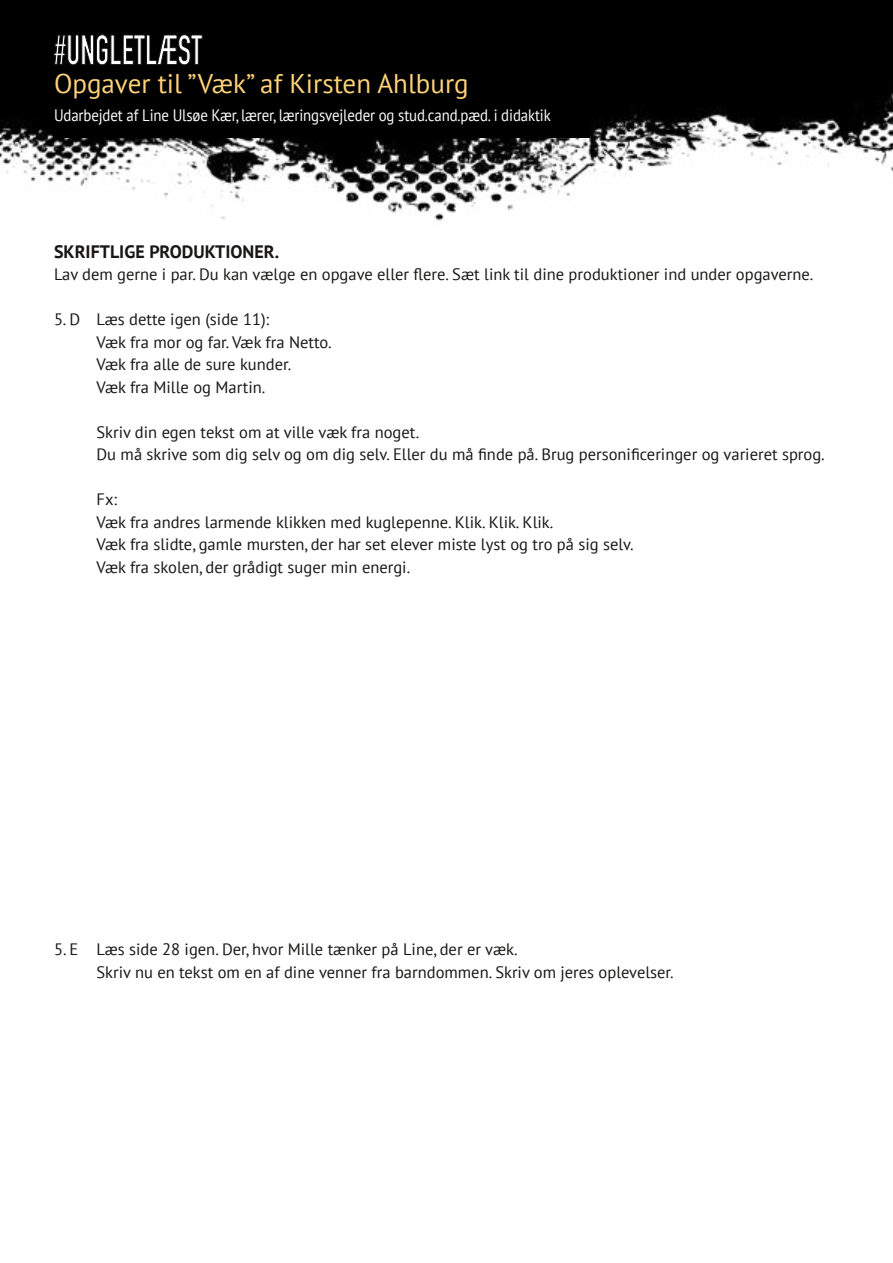
<style>
.page{position:relative;width:893px;height:1263px;background:#fff}
.page>*{position:absolute;margin:0;border:0;box-sizing:border-box;transform-origin:0 0}
.t1{font:27px "PT Sans";color:#fed279}
.t2{font:700 18px "PT Sans";color:#181716}
.t3{font:16.5px/22.5px "PT Sans";color:#181716}
.t4{font:16.5px "PT Sans";letter-spacing:-.01em;color:#fff;scale:.9 1}
</style>
<div class="page">
<img style="left:0;top:0;width:893px;height:221px">
<div style="left:53px;top:49px;width:536px;height:89px;background:#000"></div>
<svg style="left:54px;top:34px;width:149px;height:31px"></svg>
<h1 class="t1" style="left:54px;top:66px;width:416px">Opgaver til ”Væk” af Kirsten Ahlburg</h1>
<p class="t4" style="left:54px;top:104px;width:554px">Udarbejdet af Line Ulsøe Kær, lærer, læringsvejleder og stud.cand.pæd. i didaktik</p>
<p class="t2" style="left:54px;top:239px;width:227px">SKRIFTLIGE PRODUKTIONER.</p>
<p class="t3" style="left:54px;top:263px;width:761px">Lav dem gerne i par. Du kan vælge en opgave eller flere. Sæt link til dine produktioner ind under opgaverne.</p>
<p class="t3" style="left:97px;top:308px;width:237px;text-indent:-43px">5. D Læs dette igen (side 11):<br>Væk fra mor og far. Væk fra Netto.<br>Væk fra alle de sure kunder.<br>Væk fra Mille og Martin.</p>
<p class="t3" style="left:97px;top:420px;width:730px">Skriv din egen tekst om at ville væk fra noget.<br>Du må skrive som dig selv og om dig selv. Eller du må finde på. Brug personificeringer og varieret sprog.</p>
<p class="t3" style="left:97px;top:488px;width:538px">Fx:<br>Væk fra andres larmende klikken med kuglepenne. Klik. Klik. Klik.<br>Væk fra slidte, gamle mursten, der har set elever miste lyst og tro på sig selv.<br>Væk fra skolen, der grådigt suger min energi.</p>
<p class="t3" style="left:97px;top:938px;width:579px;text-indent:-43px">5. E Læs side 28 igen. Der, hvor Mille tænker på Line, der er væk.<br>Skriv nu en tekst om en af dine venner fra barndommen. Skriv om jeres oplevelser.</p>
</div>
